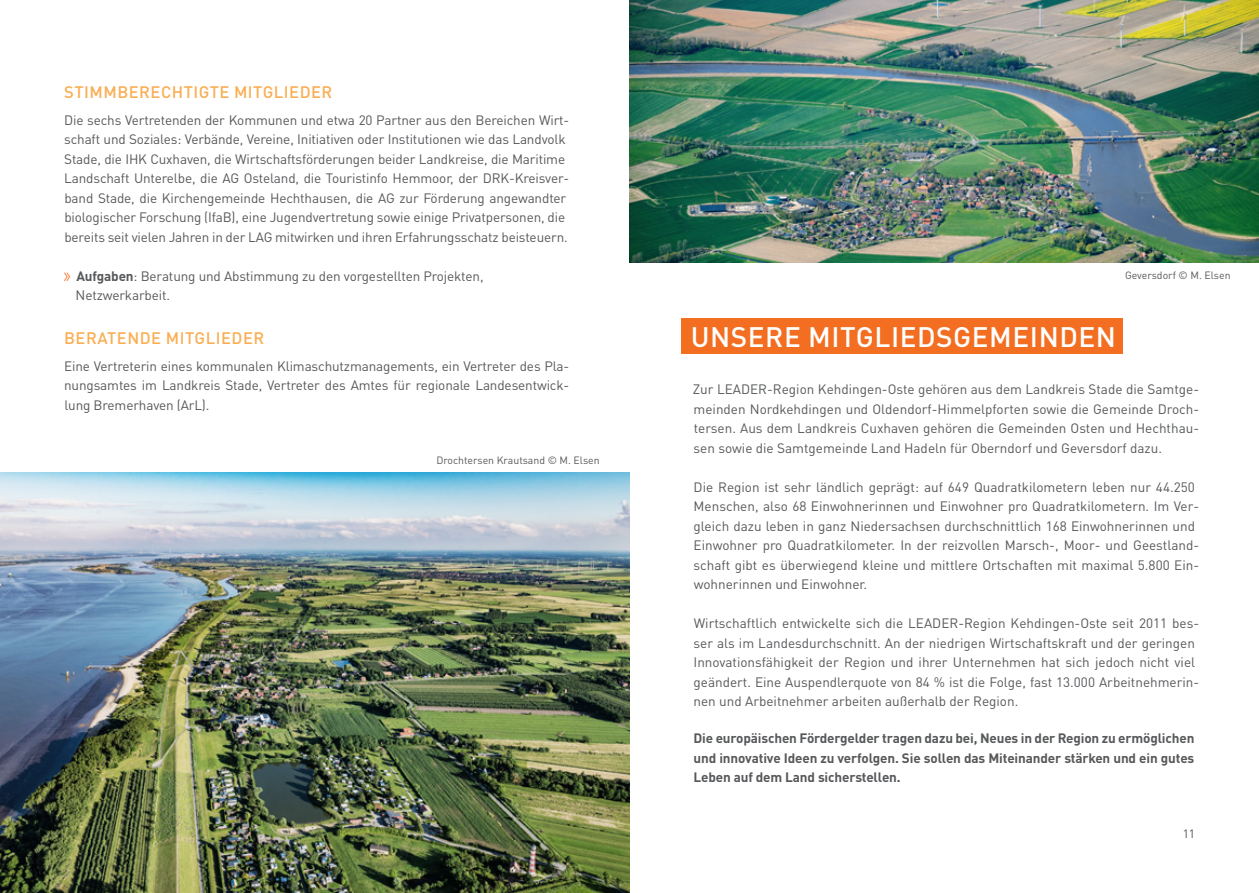
<style>
.page{position:relative;width:1259px;height:893px;background:#fff}
.page>*{position:absolute;margin:0;border:0;box-sizing:border-box;transform-origin:0 0}
.t1{font:500 27.9px "DIN Pro";letter-spacing:.02em;color:#fff}
.t2{font:500 16.5px "DIN Pro";letter-spacing:.03em;color:#faae53}
.t3{font:13.5px/19.5px "DIN Pro";letter-spacing:-.01em;color:#57585a}
.t4{font:700 13.5px/19.5px "DIN Pro";letter-spacing:-.01em;color:#57585a;text-align:justify}
.t5{font:12px "DIN Pro";color:#57585a}
.t6{font:10.5px "DIN Pro";color:#57585a}
.s1{font-weight:700}
</style>
<div class="page">
<svg style="left:64px;top:273px;width:6px;height:8px"></svg>
<div style="left:681px;top:319px;width:441px;height:35px;background:#f36e21"></div>
<img style="left:629px;top:0;width:630px;height:263px">
<img style="left:0;top:472px;width:629px;height:421px">
<p class="t2" style="left:64px;top:79px;width:270px">STIMMBERECHTIGTE MITGLIEDER</p>
<p class="t3" style="left:64px;top:110px;width:507px">Die sechs Vertretenden der Kommunen und etwa 20 Partner aus den Bereichen Wirt&shy;schaft und Soziales: Verbände, Vereine, Initiativen oder Institutionen wie das Landvolk Stade, die IHK Cuxhaven, die Wirtschaftsförderungen beider Landkreise, die Maritime Landschaft Unterelbe, die AG Osteland, die Touristinfo Hemmoor, der DRK-Kreisver&shy;band Stade, die Kirchengemeinde Hechthausen, die AG zur Förderung angewandter biologischer Forschung (IfaB), eine Jugendvertretung sowie einige Privatpersonen, die bereits seit vielen Jahren in der LAG mitwirken und ihren Erfahrungsschatz beisteuern.</p>
<p class="t3" style="left:76px;top:266px;width:409px"><span class="s1">Aufgaben</span>: Beratung und Abstimmung zu den vorgestellten Projekten,<br>Netzwerkarbeit.</p>
<p class="t2" style="left:64px;top:325px;width:201px">BERATENDE MITGLIEDER</p>
<p class="t3" style="left:64px;top:356px;width:507px;text-align:justify">Eine Vertreterin eines kommunalen Klimaschutzmanagements, ein Vertreter des Pla&shy;nungsamtes im Landkreis Stade, Vertreter des Amtes für regionale Landesentwick&shy;lung Bremerhaven (ArL).</p>
<p class="t6" style="left:436px;top:451px;width:165px">Drochtersen Krautsand © M. Elsen</p>
<p class="t6" style="left:1125px;top:267px;width:107px">Geversdorf © M. Elsen</p>
<h1 class="t1" style="left:691px;top:314px;width:427px">UNSERE MITGLIEDSGEMEINDEN</h1>
<p class="t3" style="left:693px;top:379px;width:508px;text-align:justify">Zur LEADER-Region Kehdingen-Oste gehören aus dem Landkreis Stade die Samtge&shy;meinden Nordkehdingen und Oldendorf-Himmelpforten sowie die Gemeinde Droch&shy;tersen. Aus dem Landkreis Cuxhaven gehören die Gemeinden Osten und Hechthau&shy;sen sowie die Samtgemeinde Land Hadeln für Oberndorf und Geversdorf dazu.</p>
<p class="t3" style="left:693px;top:477px;width:507px">Die Region ist sehr ländlich geprägt: auf 649 Quadratkilometern leben nur 44.250<br>Menschen, also 68 Einwohnerinnen und Einwohner pro Quadratkilometern. Im Ver&shy;gleich dazu leben in ganz Niedersachsen durchschnittlich 168 Einwohnerinnen und Einwohner pro Quadratkilometer. In der reizvollen Marsch-, Moor- und Geestland&shy;schaft gibt es überwiegend kleine und mittlere Ortschaften mit maximal 5.800 Ein&shy;wohnerinnen und Einwohner.</p>
<p class="t3" style="left:693px;top:613px;width:507px">Wirtschaftlich entwickelte sich die LEADER-Region Kehdingen-Oste seit 2011 bes&shy;ser als im Landesdurchschnitt. An der niedrigen Wirtschaftskraft und der geringen Innovationsfähigkeit der Region und ihrer Unternehmen hat sich jedoch nicht viel geändert. Eine Auspendlerquote von 84 % ist die Folge, fast 13.000 Arbeitnehmerin&shy;nen und Arbeitnehmer arbeiten außerhalb der Region.</p>
<p class="t4" style="left:693px;top:727px;width:502px">Die europäischen Fördergelder tragen dazu bei, Neues in der Region zu ermöglichen und innovative Ideen zu verfolgen. Sie sollen das Miteinander stärken und ein gutes Leben auf dem Land sicherstellen.</p>
<p class="t5" style="left:1182px;top:826px;width:14px">11</p>
</div>
